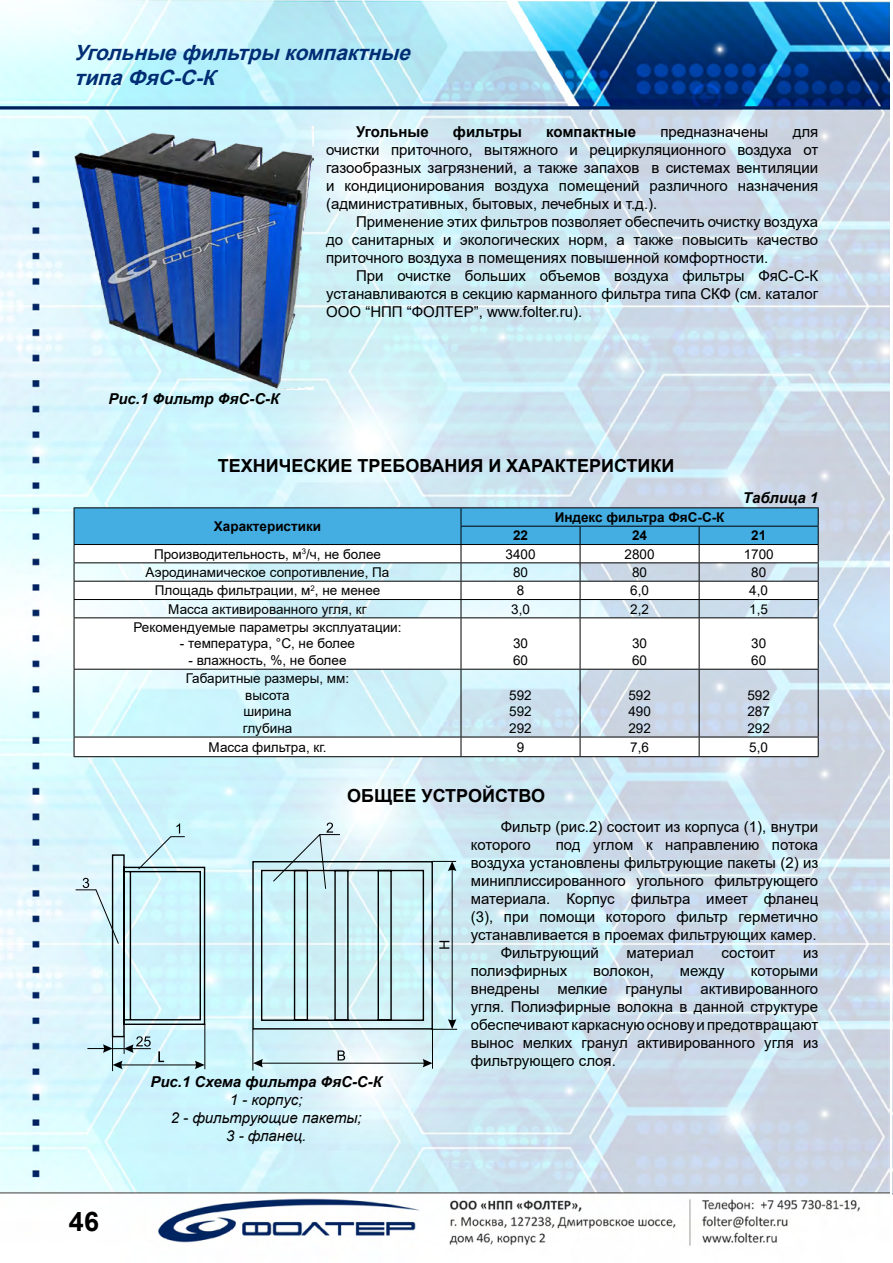
<style>
.page{position:relative;width:893px;height:1263px;background:#fff}
.page>*{position:absolute;margin:0;border:0;box-sizing:border-box;transform-origin:0 0}
.t1{font:700 27px "Arial";color:#000}
.t2{font:italic 700 21px/25.2px "Arial";color:#002d73}
.t3{font:700 18px "Arial";color:#000}
.t4{font:15px/18px "Arial";color:#000;text-align:justify}
.t5{font:italic 700 15px "Arial";color:#000}
.t6{font:italic 15px/18px "Arial";color:#000;text-align:center}
.t7{font:700 15px "Arial";color:#000}
.t8{font:13.5px/16.5px "Arial";color:#000}
.t9{font:700 13.5px "Arial";color:#000}
</style>
<div class="page">
<img style="left:892px;top:503px;width:1px;height:692px">
<img style="left:0;top:0;width:889px;height:1246px">
<svg style="left:111px;top:854px;width:323px;height:184px;background:#bfdfe4"></svg>
<hr style="left:452px;top:866px;width:1px;height:158px;background:#000">
<svg style="left:432px;top:861px;width:24px;height:10px"></svg>
<svg style="left:431px;top:1019px;width:26px;height:11px"></svg>
<hr style="left:253px;top:1029px;width:1px;height:41px;background:#000">
<hr style="left:432px;top:1029px;width:1px;height:40px;background:#000">
<hr style="left:258px;top:1063px;width:170px;height:1px;background:#000">
<svg style="left:253px;top:1059px;width:10px;height:8px"></svg>
<svg style="left:423px;top:1059px;width:9px;height:8px"></svg>
<hr style="left:112px;top:1036px;width:1px;height:35px;background:#000">
<hr style="left:204px;top:1023px;width:1px;height:46px;background:#000">
<hr style="left:118px;top:1064px;width:82px;height:1px;background:#000">
<svg style="left:113px;top:1061px;width:10px;height:8px"></svg>
<svg style="left:195px;top:1061px;width:10px;height:8px"></svg>
<svg style="left:87px;top:1036px;width:64px;height:18px"></svg>
<svg style="left:338px;top:1050px;width:7px;height:10px"></svg>
<svg style="left:158px;top:1051px;width:6px;height:11px"></svg>
<svg style="left:439px;top:941px;width:10px;height:8px"></svg>
<svg style="left:75px;top:822px;width:265px;height:122px;background:#c5e5eb"></svg>
<svg style="left:75px;top:618px;width:743px;height:138px"></svg>
<hr style="left:74px;top:507px;width:387px;height:1px;background:#000">
<hr style="left:461px;top:507px;width:119px;height:1px;background:#000">
<hr style="left:580px;top:507px;width:119px;height:1px;background:#000">
<hr style="left:699px;top:507px;width:120px;height:1px;background:#000">
<svg style="left:74px;top:508px;width:745px;height:109px"></svg>
<hr style="left:74px;top:617px;width:387px;height:1px;background:#000">
<hr style="left:74px;top:618px;width:1px;height:51px;background:#000">
<hr style="left:461px;top:617px;width:119px;height:1px;background:#000">
<hr style="left:461px;top:618px;width:1px;height:51px;background:#000">
<hr style="left:580px;top:617px;width:119px;height:1px;background:#000">
<hr style="left:580px;top:618px;width:1px;height:51px;background:#000">
<hr style="left:699px;top:617px;width:120px;height:1px;background:#000">
<hr style="left:699px;top:618px;width:1px;height:51px;background:#000">
<hr style="left:818px;top:618px;width:1px;height:51px;background:#000">
<hr style="left:74px;top:669px;width:387px;height:1px;background:#000">
<hr style="left:74px;top:669px;width:1px;height:68px;background:#000">
<hr style="left:461px;top:669px;width:119px;height:1px;background:#000">
<hr style="left:461px;top:669px;width:1px;height:68px;background:#000">
<hr style="left:580px;top:669px;width:119px;height:1px;background:#000">
<hr style="left:580px;top:669px;width:1px;height:68px;background:#000">
<hr style="left:699px;top:669px;width:120px;height:1px;background:#000">
<hr style="left:699px;top:669px;width:1px;height:68px;background:#000">
<hr style="left:818px;top:669px;width:1px;height:68px;background:#000">
<hr style="left:74px;top:737px;width:387px;height:1px;background:#000">
<svg style="left:74px;top:737px;width:1px;height:19px"></svg>
<hr style="left:461px;top:737px;width:119px;height:1px;background:#000">
<svg style="left:461px;top:737px;width:1px;height:19px"></svg>
<hr style="left:580px;top:737px;width:119px;height:1px;background:#000">
<svg style="left:580px;top:737px;width:1px;height:19px"></svg>
<hr style="left:699px;top:737px;width:120px;height:1px;background:#000">
<svg style="left:699px;top:737px;width:1px;height:19px"></svg>
<svg style="left:818px;top:737px;width:1px;height:19px"></svg>
<hr style="left:74px;top:756px;width:387px;height:1px;background:#000">
<hr style="left:461px;top:756px;width:119px;height:1px;background:#000">
<hr style="left:580px;top:756px;width:119px;height:1px;background:#000">
<hr style="left:699px;top:756px;width:120px;height:1px;background:#000">
<img style="left:74px;top:126px;width:239px;height:263px">
<h2 class="t2" style="left:74px;top:40px;width:345px">Угольныефильтры компактные типаФяС-С-К</h2>
<p class="t5" style="left:108px;top:389px;width:173px">Рис.1 Фильтр ФяС-С-К</p>
<p class="t7" style="left:356px;top:121px;width:74px">Угольные</p>
<p class="t7" style="left:453px;top:121px;width:71px">фильтры</p>
<p class="t7" style="left:546px;top:121px;width:91px">компактные</p>
<p class="t4" style="left:660px;top:123px;width:110px">предназначены</p>
<p class="t4" style="left:326px;top:123px;width:494px;text-indent:466px">для очистки приточного, вытяжного и рециркуляционного воздуха от газообразных загрязнений, а также запахов в системах вентиляции и кондиционирования воздуха помещений различного назначения (административных, бытовых, лечебных и т.д.).</p>
<p class="t4" style="left:326px;top:213px;width:494px;text-indent:30px">Применение этих фильтров позволяет обеспечить очистку воздуха до санитарных и экологических норм, а также повысить качество приточного воздуха в помещениях повышенной комфортности.</p>
<p class="t4" style="left:326px;top:267px;width:494px;text-indent:30px">При очистке больших объемов воздуха фильтры ФяС-С-К устанавливаются в секцию карманного фильтра типа СКФ (см. каталог ООО “НПП “ФОЛТЕР”, www.folter.ru).</p>
<p class="t3" style="left:218px;top:453px;width:458px">ТЕХНИЧЕСКИЕ ТРЕБОВАНИЯ И ХАРАКТЕРИСТИКИ</p>
<p class="t5" style="left:743px;top:487px;width:77px">Таблица 1</p>
<p class="t9" style="left:214px;top:517px;width:109px">Характеристики</p>
<p class="t9" style="left:555px;top:508px;width:171px">Индекс фильтра ФяС-С-К</p>
<p class="t9" style="left:513px;top:526px;width:17px">22</p>
<p class="t9" style="left:632px;top:526px;width:17px">24</p>
<p class="t9" style="left:751px;top:526px;width:17px">21</p>
<p class="t8" style="left:154px;top:545px;width:229px">Производительность, м<sup>3</sup>/ч, не более</p>
<p class="t8" style="left:505px;top:545px;width:32px">3400</p>
<p class="t8" style="left:625px;top:545px;width:32px">2800</p>
<p class="t8" style="left:744px;top:545px;width:32px">1700</p>
<p class="t8" style="left:146px;top:564px;width:245px">Аэродинамическое сопротивление, Па</p>
<p class="t8" style="left:513px;top:564px;width:17px">80</p>
<p class="t8" style="left:632px;top:564px;width:17px">80</p>
<p class="t8" style="left:751px;top:564px;width:17px">80</p>
<p class="t8" style="left:155px;top:582px;width:227px">Площадь фильтрации, м<sup>2</sup>, не менее</p>
<p class="t8" style="left:517px;top:582px;width:9px">8</p>
<p class="t8" style="left:630px;top:582px;width:20px">6,0</p>
<p class="t8" style="left:749px;top:582px;width:20px">4,0</p>
<p class="t8" style="left:168px;top:600px;width:200px">Масса активированного угля, кг</p>
<p class="t8" style="left:511px;top:600px;width:20px">3,0</p>
<p class="t8" style="left:630px;top:600px;width:20px">2,2</p>
<p class="t8" style="left:749px;top:600px;width:20px">1,5</p>
<p class="t8" style="left:133px;top:619px;width:270px">Рекомендуемые параметры эксплуатации:</p>
<p class="t8" style="left:180px;top:635px;width:177px">- температура, °С, не более</p>
<p class="t8" style="left:189px;top:652px;width:160px">- влажность, %, не более</p>
<p class="t8" style="left:513px;top:635px;width:17px">30<br>60</p>
<p class="t8" style="left:632px;top:635px;width:17px">30<br>60</p>
<p class="t8" style="left:751px;top:635px;width:17px">30<br>60</p>
<p class="t8" style="left:186px;top:670px;width:165px;text-align:center">Габаритные размеры, мм: высота<br>ширина<br>глубина</p>
<p class="t8" style="left:509px;top:687px;width:24px;text-align:justify">592<br>592<br>292</p>
<p class="t8" style="left:628px;top:687px;width:24px;text-align:justify">592<br>490<br>292</p>
<p class="t8" style="left:747px;top:687px;width:24px;text-align:justify">592<br>287<br>292</p>
<p class="t8" style="left:209px;top:739px;width:119px">Масса фильтра, кг.</p>
<p class="t8" style="left:517px;top:739px;width:9px">9</p>
<p class="t8" style="left:630px;top:739px;width:20px">7,6</p>
<p class="t8" style="left:749px;top:739px;width:20px">5,0</p>
<p class="t3" style="left:347px;top:782px;width:199px">ОБЩЕЕ УСТРОЙСТВО</p>
<p class="t4" style="left:471px;top:818px;width:349px;text-indent:30px">Фильтр (рис.2) состоит из корпуса (1), внутри которого</p>
<p class="t4" style="left:556px;top:836px;width:264px">под углом к направлению потока</p>
<p class="t4" style="left:471px;top:854px;width:349px">воздуха установлены фильтрующие пакеты (2) из</p>
<p class="t4" style="left:471px;top:872px;width:349px">миниплиссированного угольного фильтрующего</p>
<p class="t4" style="left:471px;top:890px;width:349px">материала. Корпус фильтра имеет фланец</p>
<p class="t4" style="left:471px;top:908px;width:349px">(3), при помощи которого фильтр герметично</p>
<p class="t4" style="left:471px;top:926px;width:348px">устанавливается в проемах фильтрующих камер.</p>
<p class="t4" style="left:501px;top:944px;width:100px">Фильтрующий</p>
<p class="t4" style="left:627px;top:944px;width:69px">материал</p>
<p class="t4" style="left:721px;top:944px;width:55px">состоит</p>
<p class="t4" style="left:803px;top:944px;width:17px">из</p>
<p class="t4" style="left:471px;top:962px;width:98px">полиэфирных</p>
<p class="t4" style="left:593px;top:962px;width:62px">волокон,</p>
<p class="t4" style="left:680px;top:962px;width:46px">между</p>
<p class="t4" style="left:471px;top:962px;width:349px;text-indent:280px">которыми внедрены мелкие гранулы активированного угля. Полиэфирные волокна в данной структуре обеспечивают каркасную основу и предотвращают вынос мелких гранул активированного угля из фильтрующего слоя.</p>
<h1 class="t1" style="left:69px;top:1205px;width:32px">4646</h1>
<p class="t5" style="left:150px;top:1071px;width:233px">Рис.1 Схема фильтра ФяС-С-К</p>
<p class="t6" style="left:171px;top:1091px;width:193px">1 - корпус;<br>2 - фильтрующие пакеты;<br>3 - фланец.</p>
</div>
